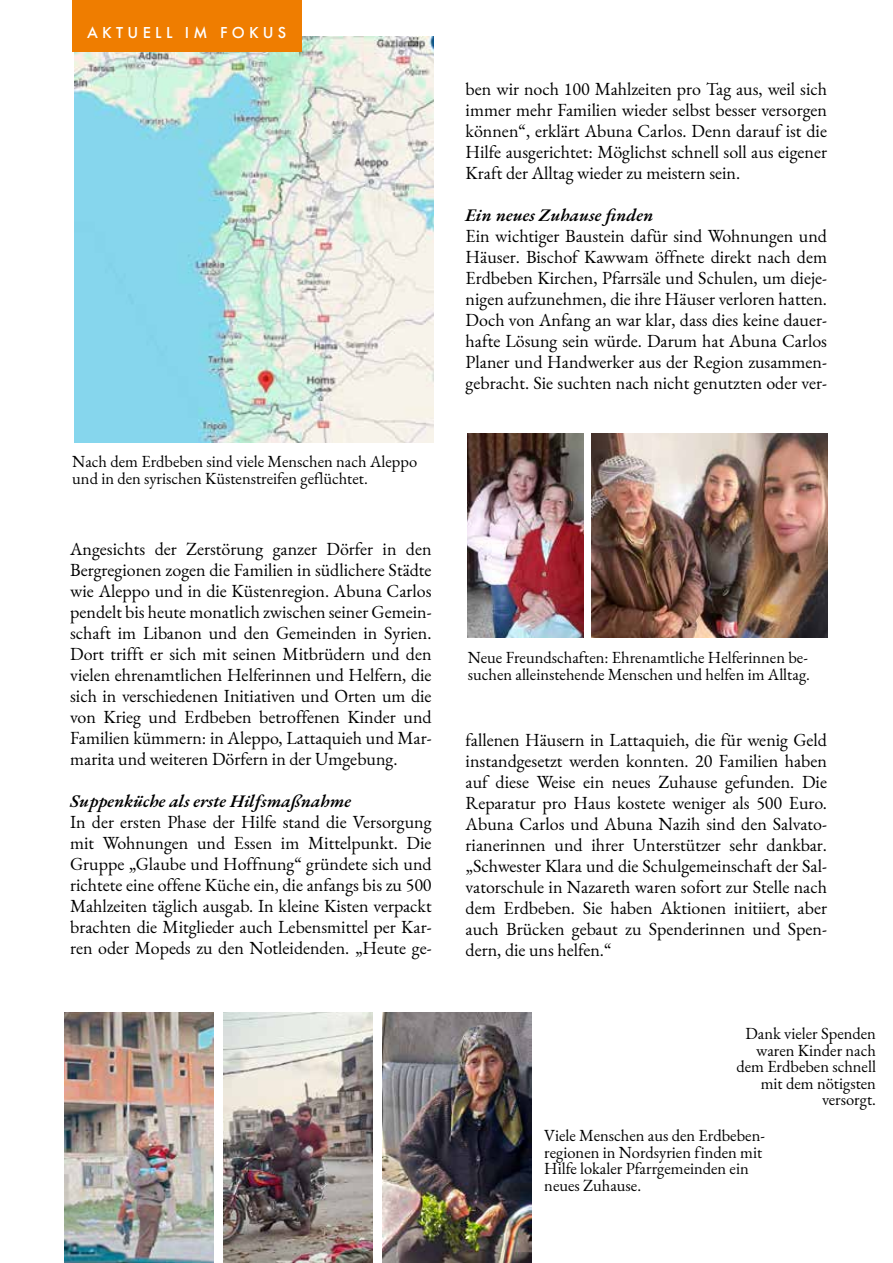
<style>
.page{position:relative;width:893px;height:1263px;background:#fff}
.page>*{position:absolute;margin:0;border:0;box-sizing:border-box;transform-origin:0 0}
.t1{font:18px/21px "EB Garamond";color:#000;text-align:justify}
.t2{font:italic 600 18px "EB Garamond";color:#000}
.t3{font:16.5px/16.5px "EB Garamond";color:#000}
.t4{font:500 16.5px "Futura PT";letter-spacing:.26em;color:#fff}
</style>
<div class="page">
<img style="left:74px;top:37px;width:360px;height:405px">
<div style="left:72px;top:0;width:230px;height:51px;background:#ef7d00"></div>
<img style="left:382px;top:1012px;width:149px;height:251px">
<img style="left:592px;top:434px;width:235px;height:204px">
<img style="left:468px;top:434px;width:116px;height:204px">
<img style="left:223px;top:1012px;width:150px;height:251px">
<img style="left:64px;top:1012px;width:150px;height:251px">
<p class="t4" style="left:87px;top:23px;width:201px">AKTUELL IM FOKUS</p>
<p class="t3" style="left:72px;top:454px;width:346px">Nach dem Erdbeben sind viele Menschen nach Aleppo und in den syrischen Küstenstreifen geflüchtet.</p>
<p class="t1" style="left:70px;top:539px;width:363px">Angesichts der Zerstörung ganzer Dörfer in den Bergregionen zogen die Familien in südlichere Städte wie Aleppo und in die Küstenregion. Abuna Carlos pendelt bis heute monatlich zwischen seiner Gemein&shy;schaft im Libanon und den Gemeinden in Syrien.<br>Dort trifft er sich mit seinen Mitbrüdern und den vielen ehrenamtlichen Helferinnen und Helfern, die sich in verschiedenen Initiativen und Orten um die von Krieg und Erdbeben betroffenen Kinder und Familien kümmern: in Aleppo, Lattaquieh und Mar&shy;marita und weiteren Dörfern in der Umgebung.</p>
<p class="t2" style="left:70px;top:789px;width:282px">Suppenküche als erste Hilfsmaßnahme</p>
<p class="t1" style="left:70px;top:812px;width:363px">In der ersten Phase der Hilfe stand die Versorgung mit Wohnungen und Essen im Mittelpunkt. Die Gruppe „Glaube und Hoffnung“ gründete sich und richtete eine offene Küche ein, die anfangs bis zu 500<br>Mahlzeiten täglich ausgab. In kleine Kisten verpackt brachten die Mitglieder auch Lebensmittel per Kar&shy;ren oder Mopeds zu den Notleidenden. „Heute ge-</p>
<p class="t1" style="left:466px;top:78px;width:363px">ben wir noch 100 Mahlzeiten pro Tag aus, weil sich immer mehr Familien wieder selbst besser versorgen können“, erklärt Abuna Carlos. Denn darauf ist die Hilfe ausgerichtet: Möglichst schnell soll aus eigener Kraft der Alltag wieder zu meistern sein.</p>
<p class="t2" style="left:466px;top:203px;width:189px">Ein neues Zuhause finden</p>
<p class="t1" style="left:466px;top:225px;width:363px">Ein wichtiger Baustein dafür sind Wohnungen und Häuser. Bischof Kawwam öffnete direkt nach dem Erdbeben Kirchen, Pfarrsäle und Schulen, um dieje&shy;nigen aufzunehmen, die ihre Häuser verloren hatten.<br>Doch von Anfang an war klar, dass dies keine dauer&shy;hafte Lösung sein würde. Darum hat Abuna Carlos Planer und Handwerker aus der Region zusammen&shy;gebracht. Sie suchten nach nicht genutzten oder ver-</p>
<p class="t3" style="left:468px;top:649px;width:344px">Neue Freundschaften: Ehrenamtliche Helferinnen be&shy;suchen alleinstehende Menschen und helfen im Alltag.</p>
<p class="t1" style="left:466px;top:729px;width:363px">fallenen Häusern in Lattaquieh, die für wenig Geld instandgesetzt werden konnten. 20 Familien haben auf diese Weise ein neues Zuhause gefunden. Die Reparatur pro Haus kostete weniger als 500 Euro.<br>Abuna Carlos und Abuna Nazih sind den Salvato&shy;rianerinnen und ihrer Unterstützer sehr dankbar. „Schwester Klara und die Schulgemeinschaft der Sal&shy;vatorschule in Nazareth waren sofort zur Stelle nach dem Erdbeben. Sie haben Aktionen initiiert, aber auch Brücken gebaut zu Spenderinnen und Spen&shy;dern, die uns helfen.“</p>
<p class="t3" style="left:736px;top:1025px;width:141px;text-align:right">Dank vieler Spenden waren Kinder nach dem Erdbeben schnell mit dem nötigsten versorgt.</p>
<p class="t3" style="left:544px;top:1127px;width:222px">Viele Menschen aus den Erdbeben&shy;regionen in Nordsyrien finden mit<br>Hilfe lokaler Pfarrgemeinden ein neues Zuhause.</p>
</div>
